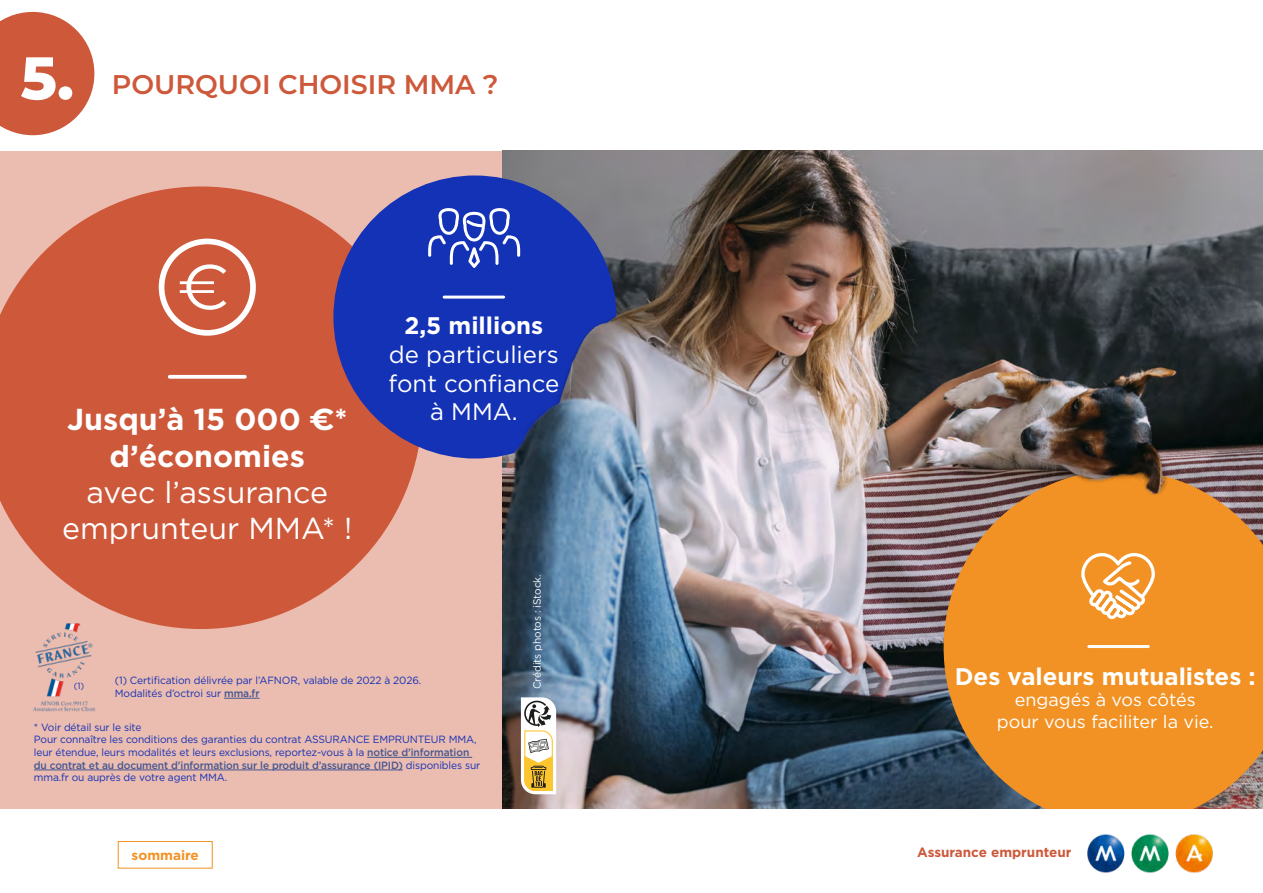
<style>
.page{position:relative;width:1263px;height:893px;background:#ebbcb0}
.page>*{position:absolute;margin:0;border:0;box-sizing:border-box;transform-origin:0 0}
.t1{font:800 60px "Montserrat";color:#fff}
.t2{font:30.3px/36.5px "Gotham";color:#fff;text-align:center}
.t3{font:700 30.3px/36.5px "Gotham";color:#fff;text-align:center}
.t4{font:600 27px "Montserrat";color:#cd583a}
.t5{font:700 24px "Gotham";color:#fff}
.t6{font:24px/28.8px "Gotham";color:#fff;text-align:center}
.t7{font:18px/21.6px "Gotham";color:#fff;text-align:center}
.t8{font:700 13.5px "Gotham";color:#cd583a}
.t9{font:700 13.5px "Gotham";color:#f29224}
.t10{font:10.5px/12.6px "Gotham";letter-spacing:-.01em;color:#1432b6}
.t11{font:10.5px "Gotham";letter-spacing:-.01em;color:#fff}
.t12{font:9px "Gotham";color:#1432b6}
.s1{font-family:"Montserrat"}
.s2{font-weight:500;color:#465792}
</style>
<div class="page">
<div style="left:0;top:0;width:1263px;height:151px;background:#fff"></div>
<svg style="left:0;top:186px;width:421px;height:443px;fill:#cd583a"></svg>
<svg style="left:170px;top:375px;width:75px;height:4px"></svg>
<svg style="left:180px;top:264px;width:46px;height:46px;background:#db8771"></svg>
<div style="left:159px;top:239px;width:97px;height:97px;border:6px solid #fff;border-radius:50%"></div>
<svg style="left:0;top:12px;width:94px;height:123px;background:#d47057"></svg>
<img style="left:1176px;top:151px;width:87px;height:319px">
<svg style="left:1176px;top:470px;width:87px;height:339px;background:#e08c31"></svg>
<div style="left:333px;top:175px;width:283px;height:283px;background:#1432b6;border-radius:50%"></div>
<hr style="left:444px;top:296px;width:60px;height:3px;background:#fff">
<svg style="left:428px;top:208px;width:75px;height:60px"></svg>
<hr style="left:367px;top:757px;width:105px;height:1px;background:#465792">
<hr style="left:34px;top:770px;width:369px;height:1px;background:#465792">
<hr style="left:224px;top:698px;width:36px;height:1px;background:#465792">
<img style="left:503px;top:151px;width:673px;height:658px">
<div style="left:0;top:809px;width:1263px;height:84px;background:#fff"></div>
<img style="left:1087px;top:834px;width:126px;height:39px">
<div style="left:118px;top:841px;width:95px;height:27px;border:1px solid #f29224"></div>
<img style="left:27px;top:621px;width:74px;height:91px">
<svg style="left:521px;top:697px;width:35px;height:97px;background:#d9cca7"></svg>
<h1 class="t1" style="left:21px;top:34px;width:55px">5.</h1>
<h3 class="t4" style="left:112px;top:65px;width:388px">POURQUOI CHOISIR MMA ?</h3>
<h2 class="t3" style="left:67px;top:401px;width:282px">Jusqu’à 15 000 <span class="s1">€</span>* d’économies</h2>
<h2 class="t2" style="left:62px;top:473px;width:292px">avec l’assurance emprunteur MMA* !</h2>
<h3 class="t5" style="left:404px;top:312px;width:140px">2,5 millions</h3>
<h3 class="t6" style="left:388px;top:339px;width:172px">de particuliers font confiance à MMA.</h3>
<p class="t12" style="left:74px;top:680px;width:12px">(1)</p>
<p class="t10" style="left:115px;top:674px;width:308px">(1) Certification délivrée par l’AFNOR, valable de 2022 à 2026.<br>Modalités d’octroi sur <span class="s2">mma.fr</span></p>
<p class="t10" style="left:34px;top:720px;width:448px">* Voir détail sur le site<br>Pour connaître les conditions des garanties du contrat ASSURANCE EMPRUNTEUR MMA, leur étendue, leurs modalités et leurs exclusions, reportez-vous à la <span class="s2">notice d’information du contrat et au document d’information sur le produit d’assurance (IPID)</span> disponibles sur mma.fr ou auprès de votre agent MMA.</p>
<p class="t11" style="left:530px;top:689px;width:116px;rotate:-90deg">Crédits photos : iStock.</p>
<h3 class="t5" style="left:955px;top:662px;width:302px">Des valeurs mutualistes :</h3>
<h3 class="t7" style="left:997px;top:689px;width:218px">engagés à vos côtés pour vous faciliter la vie.</h3>
<p class="t9" style="left:132px;top:847px;width:69px">sommaire</p>
<p class="t8" style="left:917px;top:844px;width:156px">Assurance emprunteur</p>
</div>
